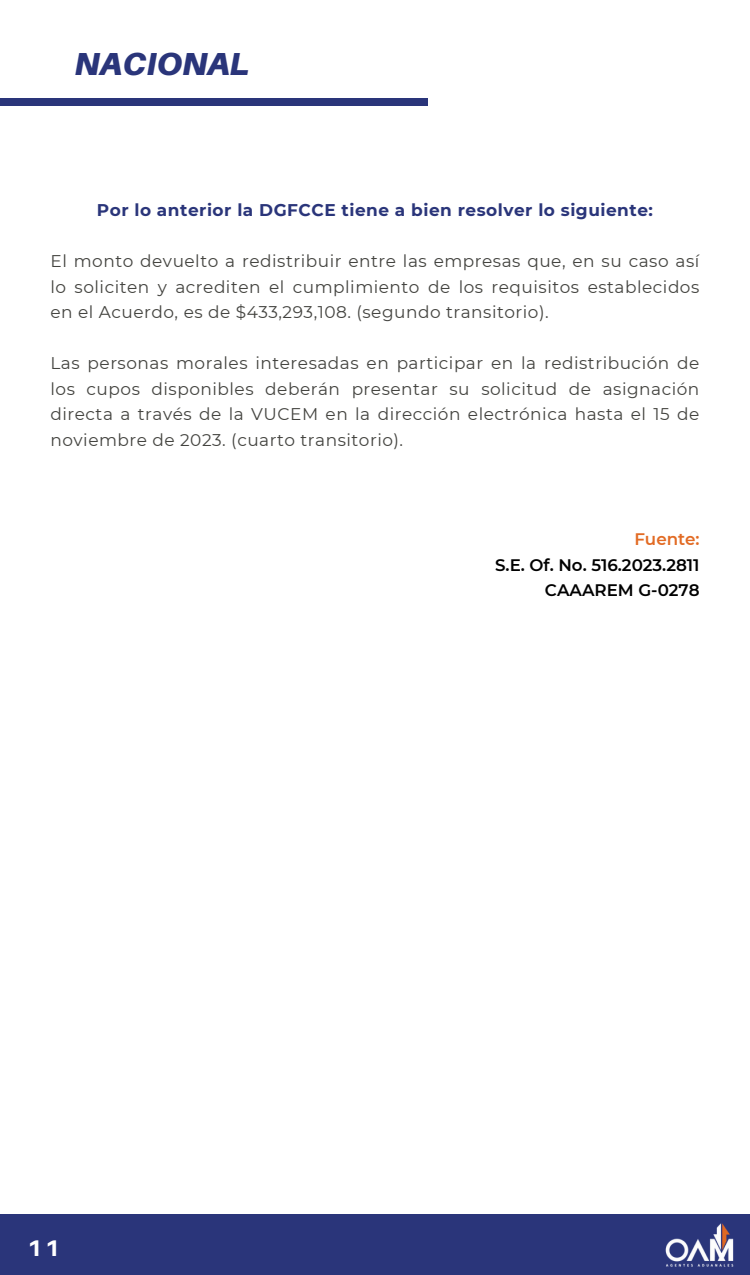
<style>
.page{position:relative;width:750px;height:1275px;background:#fff}
.page>*{position:absolute;margin:0;border:0;box-sizing:border-box;transform-origin:0 0}
.t1{font:italic 900 31.9px "Aileron";color:#2a357a}
.t2{font:800 22.7px "Aileron";color:#fff}
.t3{font:16.9px/25.5px "Montserrat";letter-spacing:.03em;color:#444440;text-align:justify}
.t4{font:700 16.9px "Montserrat";letter-spacing:.03em;color:#2a357a}
.t5{font:600 16.7px "Montserrat";color:#000}
.t6{font:600 16.7px "Montserrat";color:#e26b24}
</style>
<div class="page">
<div style="left:0;top:1214px;width:750px;height:61px;background:#2a357a"></div>
<div style="left:0;top:99px;width:428px;height:6px;background:#2a357a"></div>
<img style="left:665px;top:1223px;width:69px;height:44px">
<p class="t1" style="left:75px;top:44px;width:176px">NACIONAL</p>
<p class="t4" style="left:97px;top:200px;width:558px">Por lo anterior la DGFCCE tiene a bien resolver lo siguiente:</p>
<p class="t3" style="left:51px;top:249px;width:650px">El monto devuelto a redistribuir entre las empresas que, en su caso así lo soliciten y acrediten el cumplimiento de los requisitos establecidos en el Acuerdo, es de $433,293,108. (segundo transitorio).</p>
<p class="t3" style="left:51px;top:351px;width:650px">Las personas morales interesadas en participar en la redistribución de los cupos disponibles deberán presentar su solicitud de asignación directa a través de la VUCEM en la dirección electrónica hasta el 15 de noviembre de 2023. (cuarto transitorio).</p>
<p class="t2" style="left:27px;top:1234px;width:34px">11</p>
<p class="t6" style="left:634px;top:529px;width:67px">Fuente:</p>
<p class="t5" style="left:495px;top:555px;width:206px">S.E. Of. No. 516.2023.2811</p>
<p class="t5" style="left:545px;top:580px;width:156px">CAAAREM G-0278</p>
</div>
